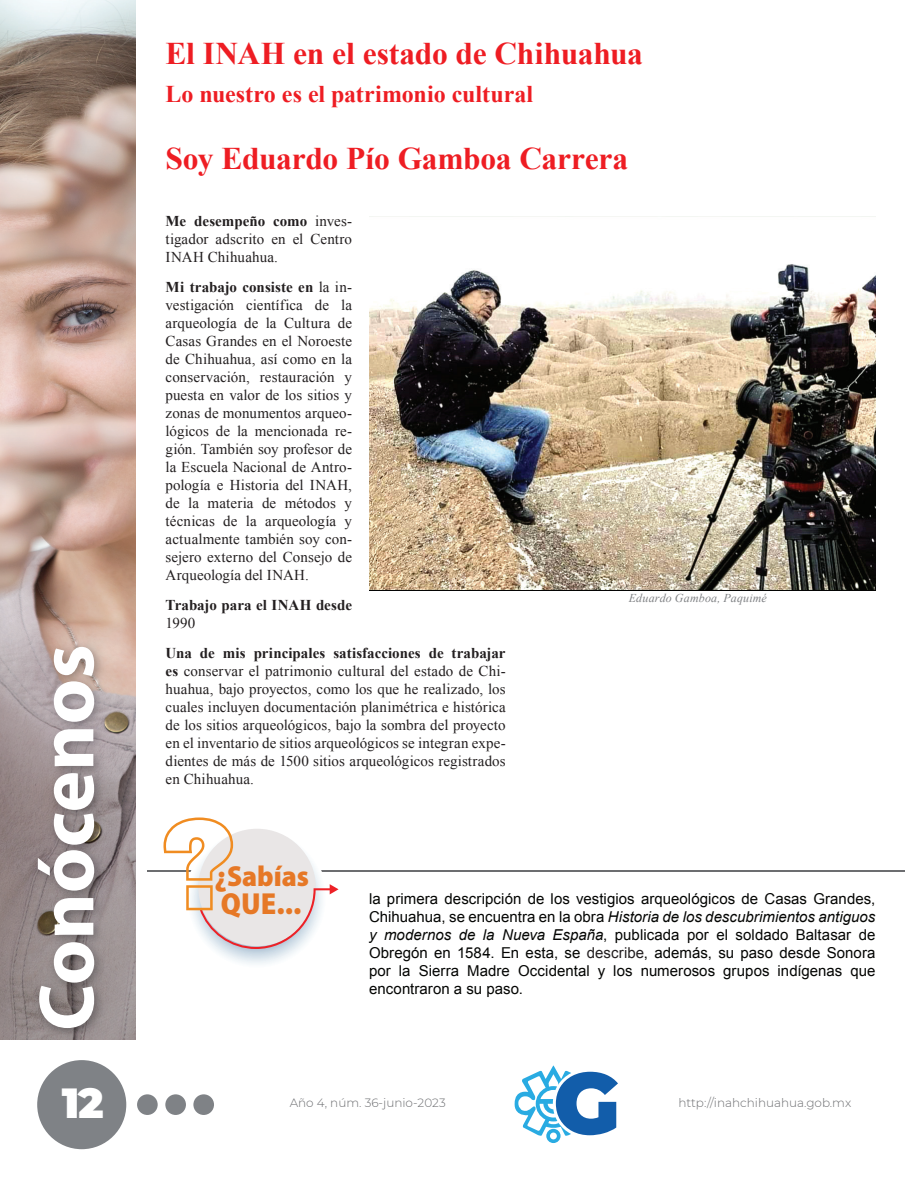
<style>
.page{position:relative;width:918px;height:1188px;background:#fff}
.page>*{position:absolute;margin:0;border:0;box-sizing:border-box;transform-origin:0 0}
.t1{font:700 79.05px "Myriad Pro";color:#fff}
.t2{font:900 42px "Montserrat";color:#fff}
.t3{font:700 31.5px "Times New Roman";letter-spacing:-.01em;color:#ee1d23}
.t4{font:900 semi-condensed 30.6px "Myriad Pro";color:#e67826}
.t5{font:900 semi-condensed 29.1px "Myriad Pro";color:#e67826}
.t6{font:700 24px "Times New Roman";letter-spacing:-.005em;color:#ee1d23}
.t7{font:15px/18px "Times New Roman";letter-spacing:.005em;color:#231f20;text-align:justify}
.t8{font:15px/18px "Arial";letter-spacing:.005em;color:#040503;text-align:justify}
.t9{font:700 15px "Times New Roman";color:#231f20}
.t10{font:300 12px "Montserrat";color:#6c6d70}
.t11{font:italic 12px "Times New Roman";letter-spacing:.015em;color:#808285}
.s1{font-weight:700}
.s2{font-style:italic}
.s3{color:#231f20}
</style>
<div class="page">
<div style="left:37px;top:1060px;width:89px;height:89px;background:#7f8286;border-radius:50%"></div>
<div style="left:193px;top:1094px;width:21px;height:21px;background:#7f8286;border-radius:50%"></div>
<div style="left:165px;top:1094px;width:21px;height:21px;background:#7f8286;border-radius:50%"></div>
<div style="left:137px;top:1094px;width:21px;height:21px;background:#7f8286;border-radius:50%"></div>
<svg style="left:514px;top:1066px;width:104px;height:77px"></svg>
<img style="left:0;top:0;width:135px;height:1039px">
<img style="left:16px;top:634px;width:114px;height:405px">
<hr style="left:147px;top:870px;width:758px;height:2px;background:#6c6d70">
<svg style="left:163px;top:817px;width:175px;height:147px"></svg>
<img style="left:369px;top:216px;width:506px;height:375px">
<h1 class="t1" style="left:15px;top:1031px;width:388px;rotate:-90deg">Conócenos</h1>
<h3 class="t3" style="left:165px;top:32px;width:479px">El INAH en el estado de Chihuahua</h3>
<h3 class="t6" style="left:165px;top:77px;width:369px">Lo nuestro es el patrimonio cultural</h3>
<h3 class="t3" style="left:165px;top:137px;width:464px">Soy Eduardo Pío Gamboa Carrera</h3>
<p class="t7" style="left:166px;top:212px;width:188px"><span class="s1">Me desempeño como</span> inves&shy;tigador adscrito en el Centro INAH Chihuahua.</p>
<p class="t7" style="left:166px;top:278px;width:188px"><span class="s1">Mi trabajo consiste en</span> la in&shy;vestigación científica de la arqueología de la Cultura de Casas Grandes en el Noroeste de Chihuahua, así como en la conservación, restauración y puesta en valor de los sitios y zonas de monumentos arqueo&shy;lógicos de la mencionada re&shy;gión. También soy profesor de la Escuela Nacional de Antro&shy;pología e Historia del INAH, de la materia de métodos y técnicas de la arqueología y actualmente también soy con&shy;sejero externo del Consejo de Arqueología del INAH.</p>
<p class="t9" style="left:166px;top:595px;width:188px">Trabajo para el INAH desde</p>
<p class="t7" style="left:166px;top:614px;width:31px">1990</p>
<p class="t7" style="left:166px;top:644px;width:342px"><span class="s1">Una de mis principales satisfacciones de trabajar es</span> conservar el patrimonio cultural del estado de Chi&shy;huahua, bajo proyectos, como los que he realizado, los cuales incluyen documentación planimétrica e histórica de los sitios arqueológicos, bajo la sombra del proyecto en el inventario de sitios arqueológicos se integran expe&shy;dientes de más de 1500 sitios arqueológicos registrados en Chihuahua.</p>
<p class="t11" style="left:629px;top:590px;width:140px">Eduardo Gamboa, Paquimé</p>
<h3 class="t5" style="left:215px;top:857px;width:96px">¿Sabías</h3>
<h3 class="t4" style="left:221px;top:883px;width:82px">QUE...</h3>
<p class="t8" style="left:369px;top:890px;width:508px">la primera descripción de los vestigios arqueológicos de Casas Grandes, Chihuahua, se encuentra en la obra <span class="s2">Historia de los descubrimientos antiguos y modernos de la Nueva España</span>, publicada por el soldado Baltasar de Obregón en 1584. En esta, se <span class="s3">describe</span>, además, su paso desde Sonora por la Sierra Madre Occidental y los numerosos grupos indígenas que encontraron a su paso.</p>
<h2 class="t2" style="left:62px;top:1071px;width:44px">12</h2>
<p class="t10" style="left:290px;top:1095px;width:158px">Año 4, núm. 36-junio-2023</p>
<p class="t10" style="left:679px;top:1095px;width:174px">http://inahchihuahua.gob.mx</p>
</div>
